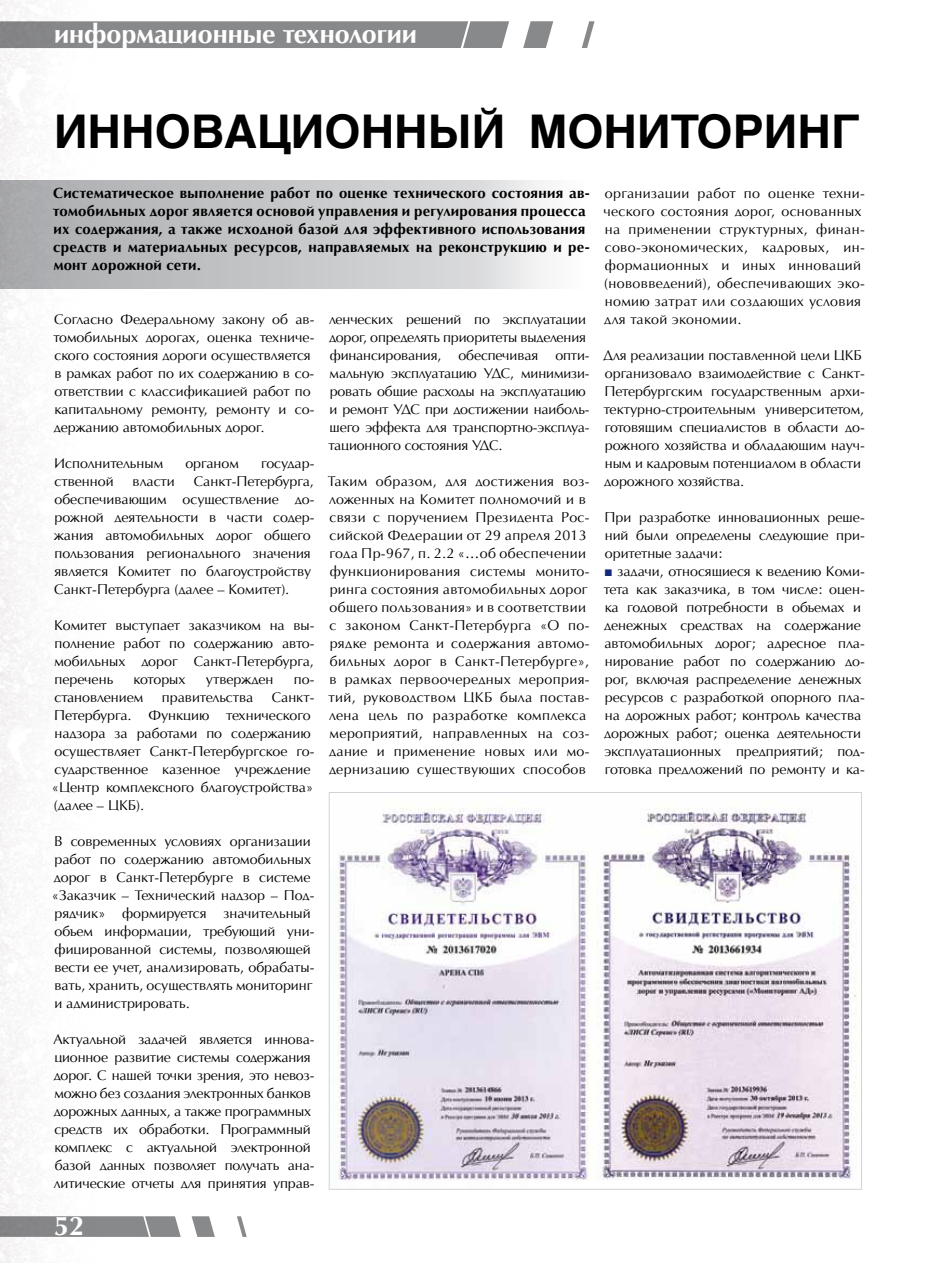
<style>
.page{position:relative;width:936px;height:1263px;background:#fff}
.page>*{position:absolute;margin:0;border:0;box-sizing:border-box;transform-origin:0 0}
.t1{font:700 46.5px "AG Helvetica";color:#000}
.t2{font:700 27px "AG Opus High Resolution";color:#fff}
.t3{font:700 15px/18px "AG Opus High Resolution";letter-spacing:.02em;color:#000}
.t4{font:14.25px/18px "AG Opus High Resolution";color:#000}
.t5{font:14.25px/18px "AG Opus High Resolution";letter-spacing:.025em;color:#000}
.t6{font:14.25px "AG Opus High Resolution";letter-spacing:-.02em;color:#000}
.s1{font-family:"Arial";color:#13287a}
</style>
<div class="page">
<svg style="left:0;top:21px;width:594px;height:27px;background:#959697"></svg>
<svg style="left:0;top:1216px;width:247px;height:21px"></svg>
<div style="left:0;top:181px;width:585px;height:107px;background:linear-gradient(to right,#a4a6a8,#eeefef)"></div>
<img style="left:337px;top:807px;width:520px;height:374px">
<h2 class="t2" style="left:54px;top:18px;width:364px">информационные технологии</h2>
<h1 class="t1" style="left:54px;top:105px;width:806px">Инновационный мониторинг</h1>
<p class="t3" style="left:53px;top:184px;width:538px">Систематическое выполнение работ по оценке технического состояния ав&shy;томобильных дорог является основой управления и регулирования процесса их содержания, а также исходной базой для эффективного использования средств и материальных ресурсов, направляемых на реконструкцию и ре&shy;монт дорожной сети.</p>
<p class="t4" style="left:53px;top:310px;width:262px">Согласно Федеральному закону об ав&shy;томобильных дорогах, оценка техниче&shy;ского состояния дороги осуществляется в рамках работ по их содержанию в со&shy;ответствии с классификацией работ по капитальному ремонту, ремонту и со&shy;держанию автомобильных дорог.</p>
<p class="t4" style="left:54px;top:454px;width:111px">Исполнительным</p>
<p class="t4" style="left:185px;top:454px;width:55px">органом</p>
<p class="t4" style="left:261px;top:454px;width:55px">государ-</p>
<p class="t4" style="left:54px;top:472px;width:61px">ственной</p>
<p class="t4" style="left:133px;top:472px;width:44px">власти</p>
<p class="t4" style="left:54px;top:472px;width:262px;text-indent:140px">Санкт-Петербурга, обеспечивающим осуществление до&shy;рожной деятельности в части содер&shy;жания автомобильных дорог общего пользования регионального значения является Комитет по благоустройству Санкт-Петербурга (далее – Комитет).</p>
<p class="t4" style="left:54px;top:616px;width:262px;text-align:justify">Комитет выступает заказчиком на вы&shy;полнение работ по содержанию авто&shy;мобильных дорог Санкт-Петербурга, перечень</p>
<p class="t6" style="left:134px;top:671px;width:53px">которых</p>
<p class="t4" style="left:206px;top:670px;width:69px">утвержден</p>
<p class="t4" style="left:294px;top:670px;width:22px">по-</p>
<p class="t4" style="left:54px;top:688px;width:90px">становлением</p>
<p class="t4" style="left:162px;top:688px;width:93px">правительства</p>
<p class="t4" style="left:52px;top:688px;width:264px;text-indent:220px">Санкт-<br>Петербурга. Функцию технического надзора за работами по содержанию осуществляет Санкт-Петербургское го&shy;сударственное казенное учреждение «Центр комплексного благоустройства» (далее – ЦКБ).</p>
<p class="t4" style="left:52px;top:832px;width:264px">В современных условиях организации работ по содержанию автомобильных дорог в Санкт-Петербурге в системе «Заказчик – Технический надзор – Под&shy;рядчик» формируется значительный объем информации, требующий уни&shy;фицированной системы, позволяющей вести ее учет, анализировать, обрабаты&shy;вать, хранить, осуществлять мониторинг и администрировать.</p>
<p class="t4" style="left:53px;top:1030px;width:262px">Актуальной задачей является иннова&shy;ционное развитие системы содержания дорог. С нашей точки зрения, это невоз&shy;можно без создания электронных банков дорожных данных, а также программных средств их обработки. Программный комплекс с актуальной электронной базой данных позволяет получать ана&shy;литические отчеты для принятия управ-</p>
<h2 class="t2" style="left:54px;top:1210px;width:32px">52</h2>
<p class="t4" style="left:328px;top:310px;width:262px">ленческих решений по эксплуатации дорог, определять приоритеты выделения финансирования, обеспечивая опти&shy;мальную эксплуатацию УДС, минимизи&shy;ровать общие расходы на эксплуатацию и ремонт УДС при достижении наиболь&shy;шего эффекта для транспортно-эксплуа&shy;тационного состояния УДС.</p>
<p class="t5" style="left:327px;top:472px;width:263px">Таким образом, для достижения воз&shy;ложенных на Комитет полномочий и в связи с поручением Президента Рос&shy;сийской Федерации от 29 апреля 2013 года Пр-967, п. 2.2 «…об обеспечении функционирования системы монито&shy;ринга состояния автомобильных дорог общего пользования» и в соответствии с законом Санкт-Петербурга «О по&shy;рядке ремонта и содержания автомо&shy;бильных дорог в Санкт-Петербурге», в рамках первоочередных мероприя&shy;тий, руководством ЦКБ была постав&shy;лена цель по разработке комплекса мероприятий, направленных на соз&shy;дание и применение новых или мо&shy;дернизацию существующих способов</p>
<p class="t5" style="left:603px;top:184px;width:263px">организации работ по оценке техни&shy;ческого состояния дорог, основанных на применении структурных, финан&shy;сово-экономических, кадровых, ин&shy;формационных и иных инноваций (нововведений), обеспечивающих эко&shy;номию затрат или создающих условия для такой экономии.</p>
<p class="t4" style="left:603px;top:346px;width:263px">Для реализации поставленной цели ЦКБ организовало взаимодействие с Санкт-Петербургским государственным архи&shy;тектурно-строительным университетом, готовящим специалистов в области до&shy;рожного хозяйства и обладающим науч&shy;ным и кадровым потенциалом в области дорожного хозяйства.</p>
<p class="t4" style="left:604px;top:508px;width:262px;text-align:justify">При разработке инновационных реше&shy;ний были определены следующие при&shy;оритетные задачи:</p>
<p class="t4" style="left:603px;top:562px;width:262px"><span class="s1">■</span> задачи, относящиеся к ведению Коми&shy;тета как заказчика, в том числе: оцен&shy;ка годовой потребности в объемах и денежных средствах на содержание автомобильных дорог; адресное пла&shy;нирование работ по содержанию до&shy;рог, включая распределение денежных ресурсов с разработкой опорного пла&shy;на дорожных работ; контроль качества дорожных работ; оценка деятельности эксплуатационных предприятий; под&shy;готовка предложений по ремонту и ка-</p>
</div>
